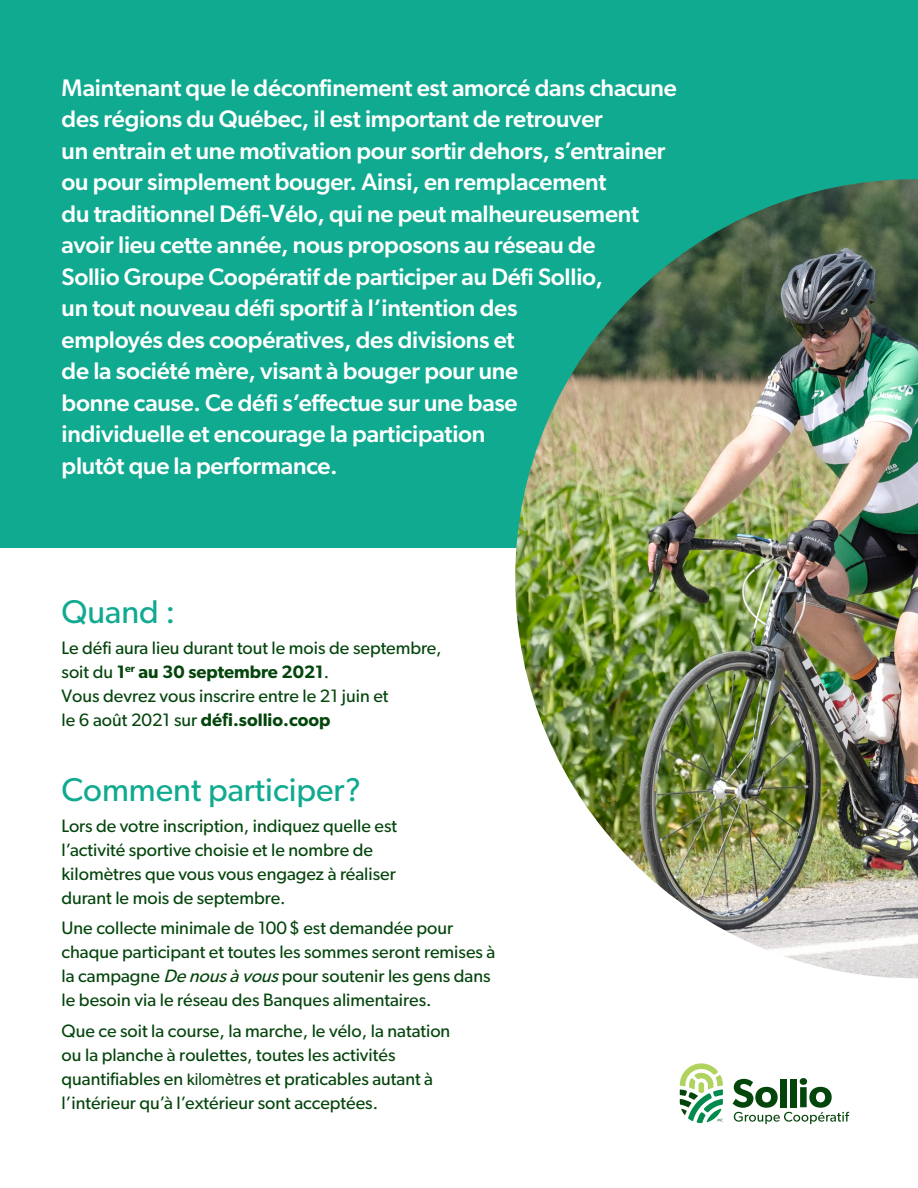
<style>
.page{position:relative;width:918px;height:1188px;background:#fff}
.page>*{position:absolute;margin:0;border:0;box-sizing:border-box;transform-origin:0 0}
.t1{font:33px "Gibson";color:#10aa90}
.t2{font:500 24px/31.5px "Gibson";letter-spacing:-.01em;color:#fff}
.t3{font:18px/24px "Gibson";color:#04450c}
.s1{font-family:"Arial";font-weight:400}
.s2{font-family:"Arial";font-weight:700}
.s3{font-weight:600}
.s4{font-style:italic}
.s5{font-size:16.5px}
.s6{font-family:"Arial";font-size:16.5px}
</style>
<div class="page">
<div style="left:0;top:0;width:918px;height:548px;background:#10aa90"></div>
<img style="left:515px;top:179px;width:403px;height:799px">
<svg style="left:680px;top:1063px;width:43px;height:60px"></svg>
<svg style="left:733px;top:1078px;width:116px;height:46px"></svg>
<p class="t2" style="left:62px;top:71px;width:617px">Maintenant que le déconfinement est amorcé dans chacune des régions du Québec, il est important de retrouver<br>un entrain et une motivation pour sortir dehors, s’entrainer ou pour simplement bouger. Ainsi, en remplacement<br>du traditionnel Défi<span class="s1">-</span><span class="s2">V</span>élo, qui ne peut malheureusement avoir lieu cette année, nous proposons au réseau de<br>Sollio Groupe Coopératif de participer au Défi Sollio,<br>un tout nouveau défi sportif à l’intention des<br>employés des coopératives, des divisions et<br>de la société mère, visant à bouger pour une<br>bonne cause. Ce défi s’effectue sur une base<br>individuelle et encourage la participation<br>plutôt que la performance.</p>
<p class="t1" style="left:62px;top:592px;width:115px">Quand :</p>
<p class="t3" style="left:62px;top:635px;width:382px">Le défi aura lieu durant tout le mois de septembre, soit du <span class="s3">1</span><sup>er</sup> <span class="s3">au 30 septembre 2021</span>.<br>Vous devrez vous inscrire entre le 21 juin et<br>le 6 août 2021 sur <span class="s3">dé</span><span class="s2">f</span><span class="s3">i.sollio.coop</span></p>
<p class="t1" style="left:62px;top:770px;width:301px">Comment participer?</p>
<p class="t3" style="left:62px;top:813px;width:337px">Lors de votre inscription, indiquez quelle est l’activité sportive choisie et le nombre de kilomètres que vous vous engagez à réaliser durant le mois de septembre.</p>
<p class="t3" style="left:62px;top:916px;width:435px">Une collecte minimale de 100 $ est demandée pour chaque participant et toutes les sommes seront remises à la campagne <span class="s4">Denousàvous</span>pour soutenir les gens dans le besoin via le réseau des Banques alimentaires.</p>
<p class="t3" style="left:62px;top:1019px;width:390px">Que ce soit la course, la marche, le vélo, la natation ou la planche à roulettes, toutes les activités quantifiables en <span class="s5">k</span><span class="s6">ilomètres</span> et praticables autant à l’intérieur qu’à l’extérieur sont acceptées.</p>
</div>
